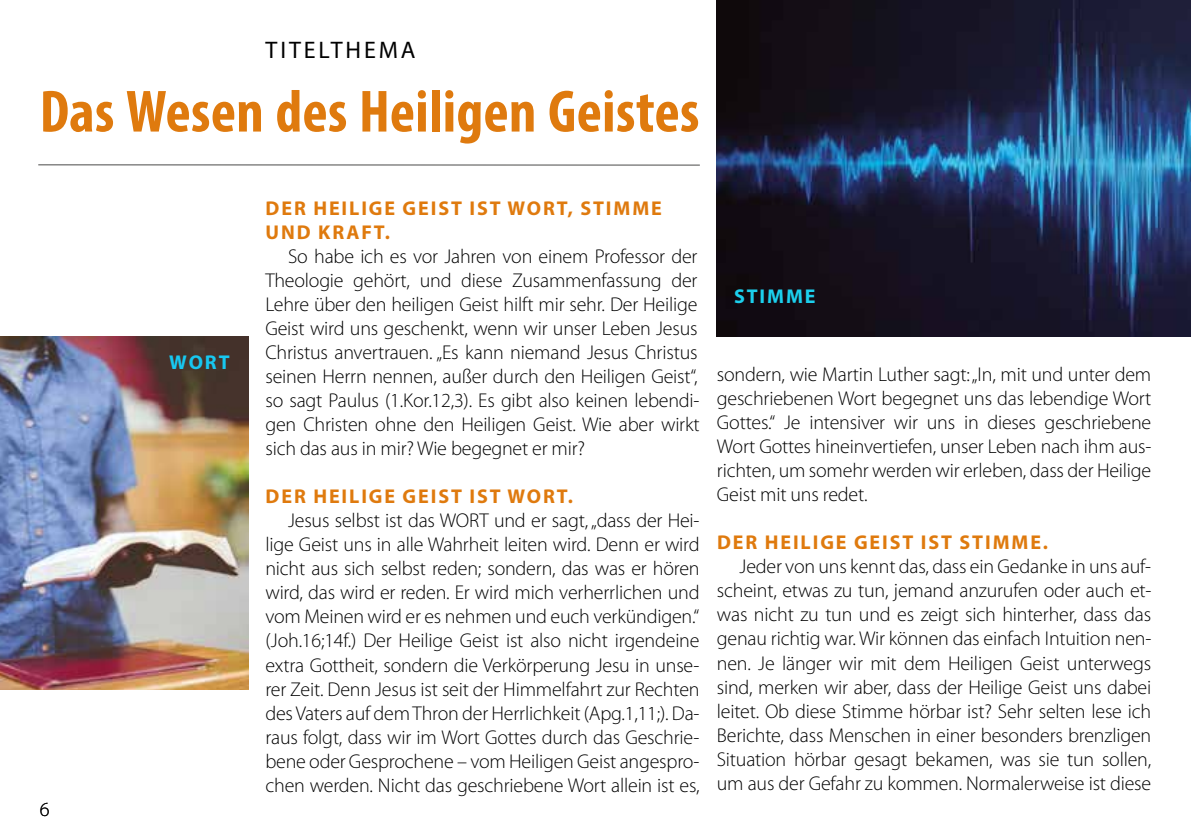
<style>
.page{position:relative;width:1191px;height:840px;background:#fff}
.page>*{position:absolute;margin:0;border:0;box-sizing:border-box;transform-origin:0 0}
.t1{font:700 condensed 60px "Myriad Pro";letter-spacing:.005em;color:#df7a0e}
.t2{font:24px "Myriad Pro";letter-spacing:.12em;color:#000}
.t3{font:300 20px/24px "Myriad Pro";letter-spacing:-.01em;color:#000;text-align:justify}
.t4{font:700 20px/24px "Myriad Pro";letter-spacing:.095em;color:#df7a0e}
.t5{font:700 20px "Myriad Pro";letter-spacing:.095em;color:#1ccfed}
.t6{font:700 20px "Myriad Pro";color:#17c8f1}
</style>
<div class="page">
<hr style="left:38px;top:164px;width:662px;height:1px;background:#4a4a49">
<img style="left:0;top:336px;width:248px;height:353px">
<img style="left:716px;top:0;width:475px;height:336px">
<p class="t2" style="left:266px;top:35px;width:151px">TITELTHEMA</p>
<h1 class="t1" style="left:40px;top:74px;width:661px">Das Wesen des Heiligen Geistes</h1>
<p class="t3" style="left:40px;top:796px;width:11px">6</p>
<p class="t6" style="left:169px;top:349px;width:62px">WORT</p>
<p class="t4" style="left:266px;top:195px;width:398px">DER HEILIGE GEIST IST WORT, STIMME<br>UND KRAFT.</p>
<p class="t3" style="left:265px;top:244px;width:436px;text-indent:23px">So habe ich es vor Jahren von einem Professor der Theologie gehört, und diese Zusammenfassung der Lehre über den heiligen Geist hilft mir sehr. Der Heilige Geist wird uns geschenkt, wenn wir unser Leben Jesus Christus anvertrauen. „Es kann niemand Jesus Christus seinen Herrn nennen, außer durch den Heiligen Geist“, so sagt Paulus (1.Kor.12,3). Es gibt also keinen lebendi&shy;gen Christen ohne den Heiligen Geist. Wie aber wirkt sich das aus in mir? Wie begegnet er mir?</p>
<p class="t4" style="left:266px;top:483px;width:309px">DER HEILIGE GEIST IST WORT.</p>
<p class="t3" style="left:265px;top:508px;width:436px;text-indent:23px">Jesus selbst ist das WORT und er sagt, „dass der Hei&shy;lige Geist uns in alle Wahrheit leiten wird. Denn er wird nicht aus sich selbst reden; sondern, das was er hören wird, das wird er reden. Er wird mich verherrlichen und vom Meinen wird er es nehmen und euch verkündigen.“ (Joh.16;14f.) Der Heilige Geist ist also nicht irgendeine extra Gottheit, sondern die Verkörperung Jesu in unse&shy;rer Zeit. Denn Jesus ist seit der Himmelfahrt zur Rechten des Vaters auf dem Thron der Herrlichkeit (Apg.1,11;). Da&shy;raus folgt, dass wir im Wort Gottes durch das Geschrie&shy;bene oder Gesprochene – vom Heiligen Geist angespro&shy;chen werden. Nicht das geschriebene Wort allein ist es,</p>
<p class="t5" style="left:734px;top:283px;width:83px">STIMME</p>
<p class="t3" style="left:717px;top:362px;width:436px">sondern, wie Martin Luther sagt: „In, mit und unter dem geschriebenen Wort begegnet uns das lebendige Wort Gottes.“ Je intensiver wir uns in dieses geschriebene Wort Gottes hineinvertiefen, unser Leben nach ihm aus&shy;richten, um somehr werden wir erleben, dass der Heilige Geist mit uns redet.</p>
<p class="t4" style="left:717px;top:529px;width:332px">DER HEILIGE GEIST IST STIMME.</p>
<p class="t3" style="left:717px;top:554px;width:436px;text-indent:23px">Jeder von uns kennt das, dass ein Gedanke in uns auf&shy;scheint, etwas zu tun, jemand anzurufen oder auch et&shy;was nicht zu tun und es zeigt sich hinterher, dass das genau richtig war. Wir können das einfach Intuition nen&shy;nen. Je länger wir mit dem Heiligen Geist unterwegs sind, merken wir aber, dass der Heilige Geist uns dabei leitet. Ob diese Stimme hörbar ist? Sehr selten lese ich Berichte, dass Menschen in einer besonders brenzligen Situation hörbar gesagt bekamen, was sie tun sollen, um aus der Gefahr zu kommen. Normalerweise ist diese</p>
</div>
